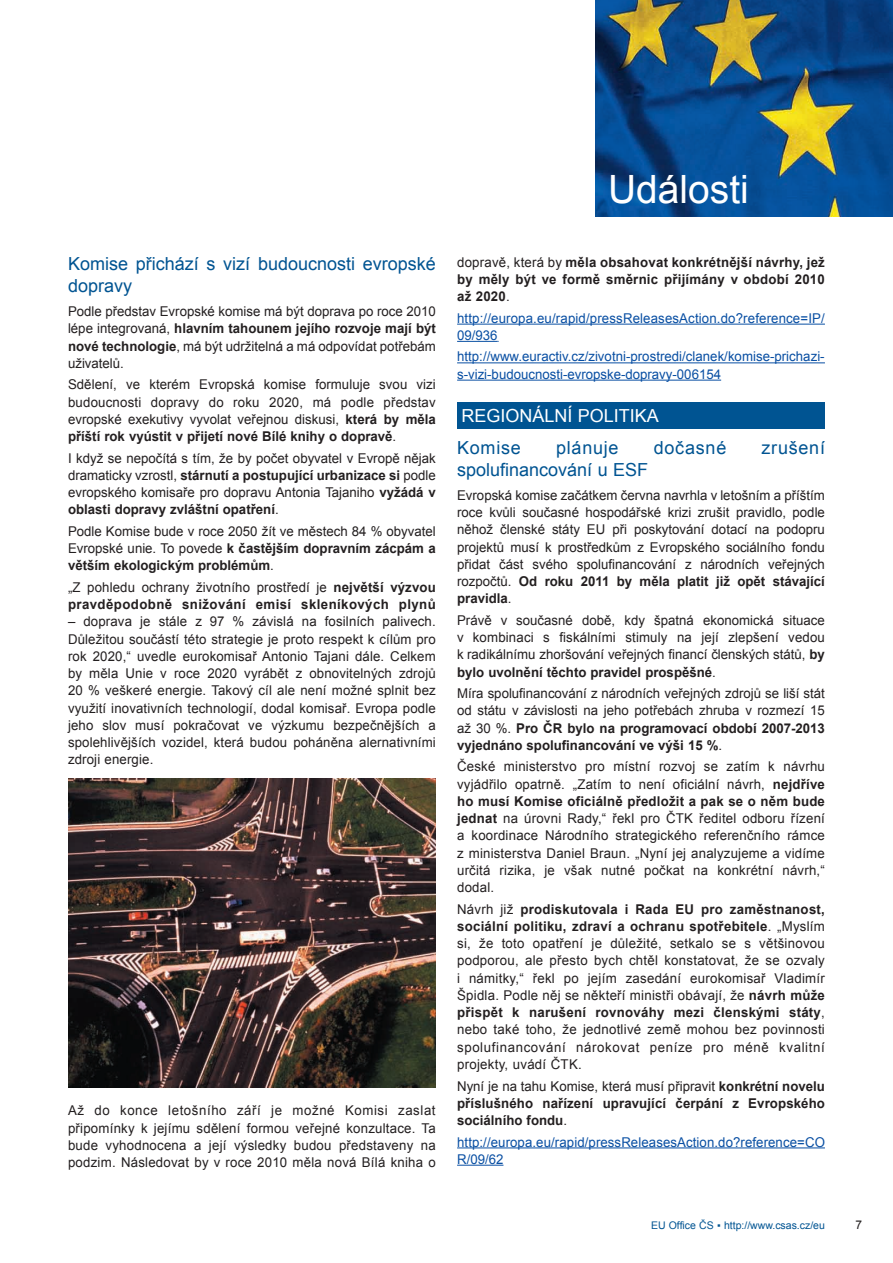
<style>
.page{position:relative;width:893px;height:1263px;background:#fff}
.page>*{position:absolute;margin:0;border:0;box-sizing:border-box;transform-origin:0 0}
.t1{font:39px "Arial";color:#fff}
.t2{font:18px/22.5px "Arial";color:#005492}
.t3{font:18px "Arial";letter-spacing:.04em;color:#005492}
.t4{font:18px "Arial";color:#fff}
.t5{font:13.5px/17.2px "Arial";color:#231f20;text-align:justify}
.t6{font:700 13.5px/17.2px "Arial";letter-spacing:.015em;color:#231f20;text-align:justify}
.t7{font:13.5px/17.2px "Arial";letter-spacing:.005em;color:#094fa3}
.t8{font:12px "Arial";color:#231f20}
.t9{font:10.5px "Arial";color:#005492}
.s1{font-weight:700}
.s2{font-weight:400}
</style>
<div class="page">
<img style="left:595px;top:0;width:298px;height:217px">
<hr style="left:457px;top:324px;width:368px;height:1px;background:#094fa3">
<hr style="left:457px;top:341px;width:41px;height:1px;background:#094fa3">
<hr style="left:457px;top:362px;width:368px;height:1px;background:#094fa3">
<hr style="left:457px;top:380px;width:264px;height:1px;background:#094fa3">
<hr style="left:457px;top:1147px;width:368px;height:1px;background:#094fa3">
<hr style="left:457px;top:1165px;width:46px;height:1px;background:#094fa3">
<div style="left:457px;top:403px;width:368px;height:26px;background:#005492"></div>
<img style="left:68px;top:779px;width:367px;height:308px">
<h1 class="t1" style="left:608px;top:163px;width:142px">Události</h1>
<h2 class="t2" style="left:68px;top:253px;width:369px">Komise přichází s vizí budoucnosti evropské dopravy</h2>
<p class="t5" style="left:68px;top:303px;width:369px">Podle představ Evropské komise má být doprava po roce 2010 lépe integrovaná, <span class="s1">hlavním tahounem jejího rozvoje mají být nové technologie</span>, má být udržitelná a má odpovídat potřebám uživatelů.</p>
<p class="t5" style="left:68px;top:376px;width:369px">Sdělení, ve kterém Evropská komise formuluje svou vizi budoucnosti dopravy do roku 2020, má podle představ evropské exekutivy vyvolat veřejnou diskusi, <span class="s1">která by měla příští rok vyústit v přijetí nové Bílé knihy o dopravě</span>.</p>
<p class="t5" style="left:68px;top:449px;width:369px">I když se nepočítá s tím, že by počet obyvatel v Evropě nějak dramaticky vzrostl, <span class="s1">stárnutí a postupující urbanizace si</span> podle evropského komisaře pro dopravu Antonia Tajaniho <span class="s1">vyžádá v oblasti dopravy zvláštní opatření</span>.</p>
<p class="t5" style="left:68px;top:523px;width:369px">Podle Komise bude v roce 2050 žít ve městech 84 % obyvatel Evropské unie. To povede <span class="s1">k častějším dopravním zácpám a větším ekologickým problémům</span>.</p>
<p class="t6" style="left:68px;top:579px;width:369px"><span class="s2">„Z pohledu ochrany životního prostředí je</span> největší výzvou pravděpodobně snižování emisí skleníkových plynů</p>
<p class="t5" style="left:68px;top:613px;width:369px">– doprava je stále z 97 % závislá na fosilních palivech.<br>Důležitou součástí této strategie je proto respekt k cílům pro rok 2020,“ uvedle eurokomisař Antonio Tajani dále. Celkem by měla Unie v roce 2020 vyrábět z obnovitelných zdrojů 20 % veškeré energie. Takový cíl ale není možné splnit bez využití inovativních technologií, dodal komisař. Evropa podle jeho slov musí pokračovat ve výzkumu bezpečnějších a spolehlivějších vozidel, která budou poháněna alernativními zdroji energie.</p>
<p class="t5" style="left:68px;top:1102px;width:369px">Až do konce letošního září je možné Komisi zaslat připomínky k jejímu sdělení formou veřejné konzultace. Ta bude vyhodnocena a její výsledky budou představeny na podzim. Následovat by v roce 2010 měla nová Bílá kniha o</p>
<p class="t6" style="left:457px;top:254px;width:369px"><span class="s2">dopravě, která by</span> měla obsahovat konkrétnější návrhy, jež by měly být ve formě směrnic přijímány v období 2010 až 2020<span class="s2">.</span></p>
<p class="t7" style="left:457px;top:309px;width:369px">http://europa.eu/rapid/pressReleasesAction.do?reference=IP/<br>09/936</p>
<p class="t7" style="left:457px;top:348px;width:369px">http://www.euractiv.cz/zivotni-prostredi/clanek/komise-prichazi&shy;s-vizi-budoucnosti-evropske-dopravy-006154</p>
<h2 class="t4" style="left:461px;top:404px;width:199px">REGIONÁLNÍ POLITIKA</h2>
<h2 class="t2" style="left:457px;top:436px;width:65px">Komise</h2>
<h2 class="t3" style="left:556px;top:436px;width:64px">plánuje</h2>
<h2 class="t3" style="left:654px;top:436px;width:74px">dočasné</h2>
<h2 class="t3" style="left:761px;top:436px;width:65px">zrušení</h2>
<h2 class="t2" style="left:457px;top:459px;width:193px">spolufinancování u ESF</h2>
<p class="t5" style="left:457px;top:487px;width:369px">Evropská komise začátkem června navrhla v letošním a příštím roce kvůli současné hospodářské krizi zrušit pravidlo, podle něhož členské státy EU při poskytování dotací na podopru projektů musí k prostředkům z Evropského sociálního fondu přidat část svého spolufinancování z národních veřejných rozpočtů. <span class="s1">Od roku 2011 by měla platit již opět stávající pravidla</span>.</p>
<p class="t5" style="left:457px;top:612px;width:369px">Právě v současné době, kdy špatná ekonomická situace v kombinaci s fiskálními stimuly na její zlepšení vedou k radikálnímu zhoršování veřejných financí členských států, <span class="s1">by bylo uvolnění těchto pravidel prospěšné</span>.</p>
<p class="t5" style="left:457px;top:685px;width:369px">Míra spolufinancování z národních veřejných zdrojů se liší stát od státu v závislosti na jeho potřebách zhruba v rozmezí 15 až 30 %. <span class="s1">Pro ČR bylo na programovací období 2007-2013 vyjednáno spolufinancování ve výši 15 %</span>.</p>
<p class="t5" style="left:457px;top:758px;width:369px">České ministerstvo pro místní rozvoj se zatím k návrhu vyjádřilo opatrně. „Zatím to není oficiální návrh, <span class="s1">nejdříve ho musí Komise oficiálně předložit a pak se o něm bude jednat</span> na úrovni Rady,“ řekl pro ČTK ředitel odboru řízení a koordinace Národního strategického referenčního rámce z ministerstva Daniel Braun. „Nyní jej analyzujeme a vidíme určitá rizika, je však nutné počkat na konkrétní návrh,“ dodal.</p>
<p class="t5" style="left:457px;top:900px;width:369px">Návrh již <span class="s1">prodiskutovala i Rada EU pro zaměstnanost, sociální politiku, zdraví a ochranu spotřebitele</span>. „Myslím si, že toto opatření je důležité, setkalo se s většinovou podporou, ale přesto bych chtěl konstatovat, že se ozvaly i námitky,“ řekl po jejím zasedání eurokomisař Vladimír Špidla. Podle něj se někteří ministři obávají, že <span class="s1">návrh může přispět k narušení rovnováhy mezi členskými státy</span>, nebo také toho, že jednotlivé země mohou bez povinnosti spolufinancování nárokovat peníze pro méně kvalitní projekty, uvádí ČTK.</p>
<p class="t6" style="left:457px;top:1077px;width:369px"><span class="s2">Nyní je na tahu Komise, která musí připravit</span> konkrétní novelu příslušného nařízení upravující čerpání z Evropského sociálního fondu<span class="s2">.</span></p>
<p class="t7" style="left:457px;top:1133px;width:369px">http://europa.eu/rapid/pressReleasesAction.do?reference=CO<br>R/09/62</p>
<p class="t9" style="left:651px;top:1218px;width:175px">EU Office ČS ▪ http://www.csas.cz/eu</p>
<p class="t8" style="left:856px;top:1217px;width:8px">7</p>
</div>
